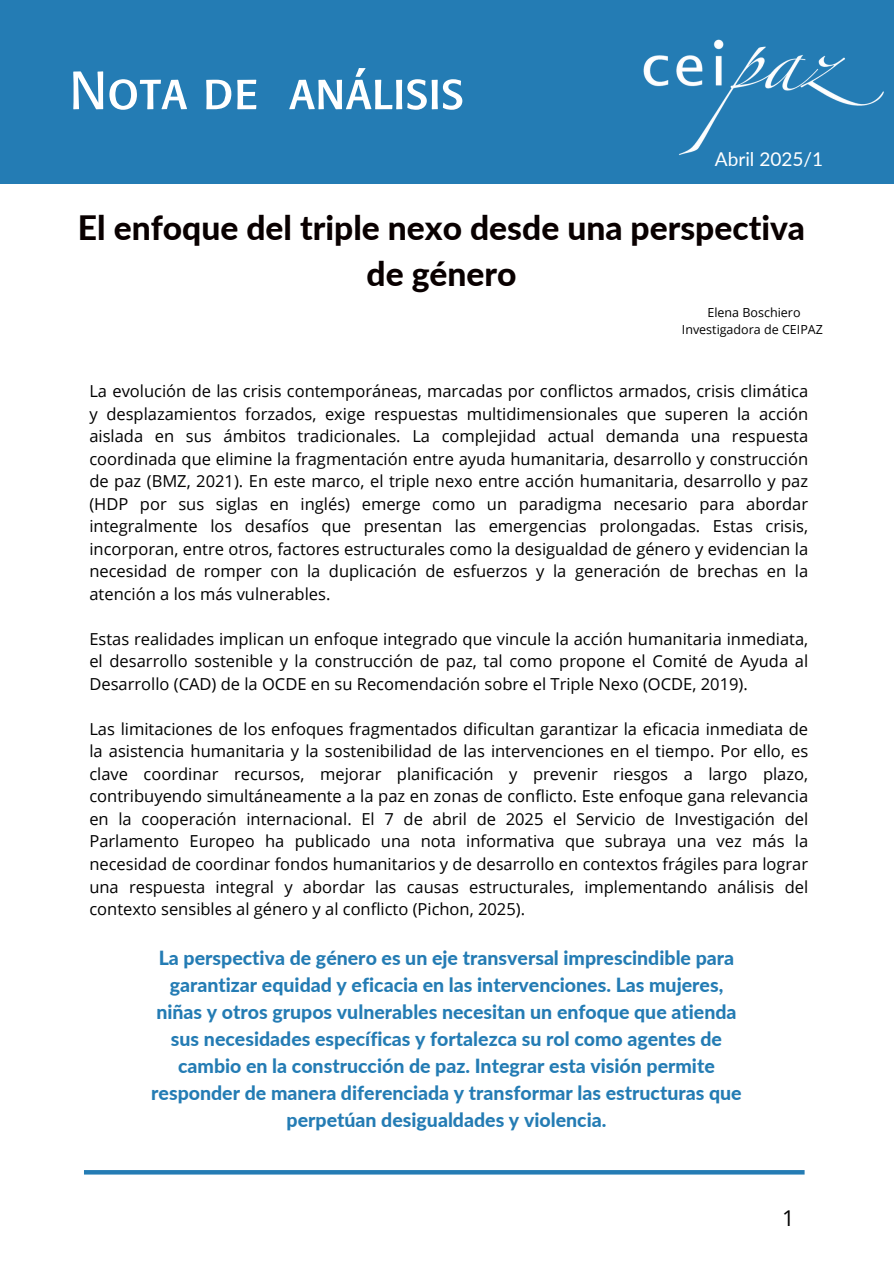
<style>
.page{position:relative;width:894px;height:1264px;background:#fff}
.page>*{position:absolute;margin:0;border:0;box-sizing:border-box;transform-origin:0 0}
.t1{font:53.25px "Formata Expert BQ";color:#fff}
.t2{font:800 33.6px/46.2px "Lato";color:#090000;text-align:center}
.t3{font:21.75px "Open Sans";color:#000}
.t4{font:800 19.5px/27px "Lato";color:#247cb4;text-align:center}
.t5{font:19.05px "Lato";color:#fff}
.t6{font:16.5px/22.5px "Open Sans";color:#000;text-align:justify}
.t7{font:12.45px "Open Sans";color:#000}
</style>
<div class="page">
<div style="left:0;top:1px;width:892px;height:183px;background:#247cb4"></div>
<img style="left:740px;top:10px;width:153px;height:158px">
<img style="left:623px;top:0;width:117px;height:155px">
<div style="left:84px;top:1169px;width:720px;height:5px;background:#247cb4"></div>
<p class="t1" style="left:69px;top:58px;width:395px">Nota de análisis</p>
<p class="t5" style="left:714px;top:147px;width:110px">Abril 2025/1</p>
<h5 class="t2" style="left:78px;top:204px;width:728px">El enfoque del triple nexo desde una perspectiva de género</h5>
<p class="t7" style="left:707px;top:303px;width:94px">Elena Boschiero</p>
<h6 class="t7" style="left:681px;top:320px;width:142px">Investigadora de CEIPAZ</h6>
<h6 class="t6" style="left:89px;top:379px;width:720px">La evolución de las crisis contemporáneas, marcadas por conflictos armados, crisis climática y desplazamientos forzados, exige respuestas multidimensionales que superen la acción aislada en sus ámbitos tradicionales. La complejidad actual demanda una respuesta coordinada que elimine la fragmentación entre ayuda humanitaria, desarrollo y construcción de paz (BMZ, 2021). En este marco, el triple nexo entre acción humanitaria, desarrollo y paz (HDP por sus siglas en inglés) emerge como un paradigma necesario para abordar integralmente los desafíos que presentan las emergencias prolongadas. Estas crisis, incorporan, entre otros, factores estructurales como la desigualdad de género y evidencian la necesidad de romper con la duplicación de esfuerzos y la generación de brechas en la atención a los más vulnerables.</h6>
<h6 class="t6" style="left:89px;top:627px;width:720px">Estas realidades implican un enfoque integrado que vincule la acción humanitaria inmediata, el desarrollo sostenible y la construcción de paz, tal como propone el Comité de Ayuda al Desarrollo (CAD) de la OCDE en su Recomendación sobre el Triple Nexo (OCDE, 2019).</h6>
<h4 class="t6" style="left:89px;top:717px;width:720px">Las limitaciones de los enfoques fragmentados dificultan garantizar la eficacia inmediata de la asistencia humanitaria y la sostenibilidad de las intervenciones en el tiempo. Por ello, es clave coordinar recursos, mejorar planificación y prevenir riesgos a largo plazo, contribuyendo simultáneamente a la paz en zonas de conflicto. Este enfoque gana relevancia en la cooperación internacional. El 7 de abril de 2025 el Servicio de Investigación del Parlamento Europeo ha publicado una nota informativa que subraya una vez más la necesidad de coordinar fondos humanitarios y de desarrollo en contextos frágiles para lograr una respuesta integral y abordar las causas estructurales, implementando análisis del contexto sensibles al género y al conflicto (Pichon, 2025).</h4>
<h3 class="t4" style="left:151px;top:944px;width:592px">La perspectiva de género es un eje transversal imprescindible para garantizar equidad y eficacia en las intervenciones. Las mujeres, niñas y otros grupos vulnerables necesitan un enfoque que atienda sus necesidades específicas y fortalezca su rol como agentes de cambio en la construcción de paz. Integrar esta visión permite responder de manera diferenciada y transformar las estructuras que perpetúan desigualdades y violencia.</h3>
<p class="t3" style="left:782px;top:1202px;width:14px">1</p>
</div>
